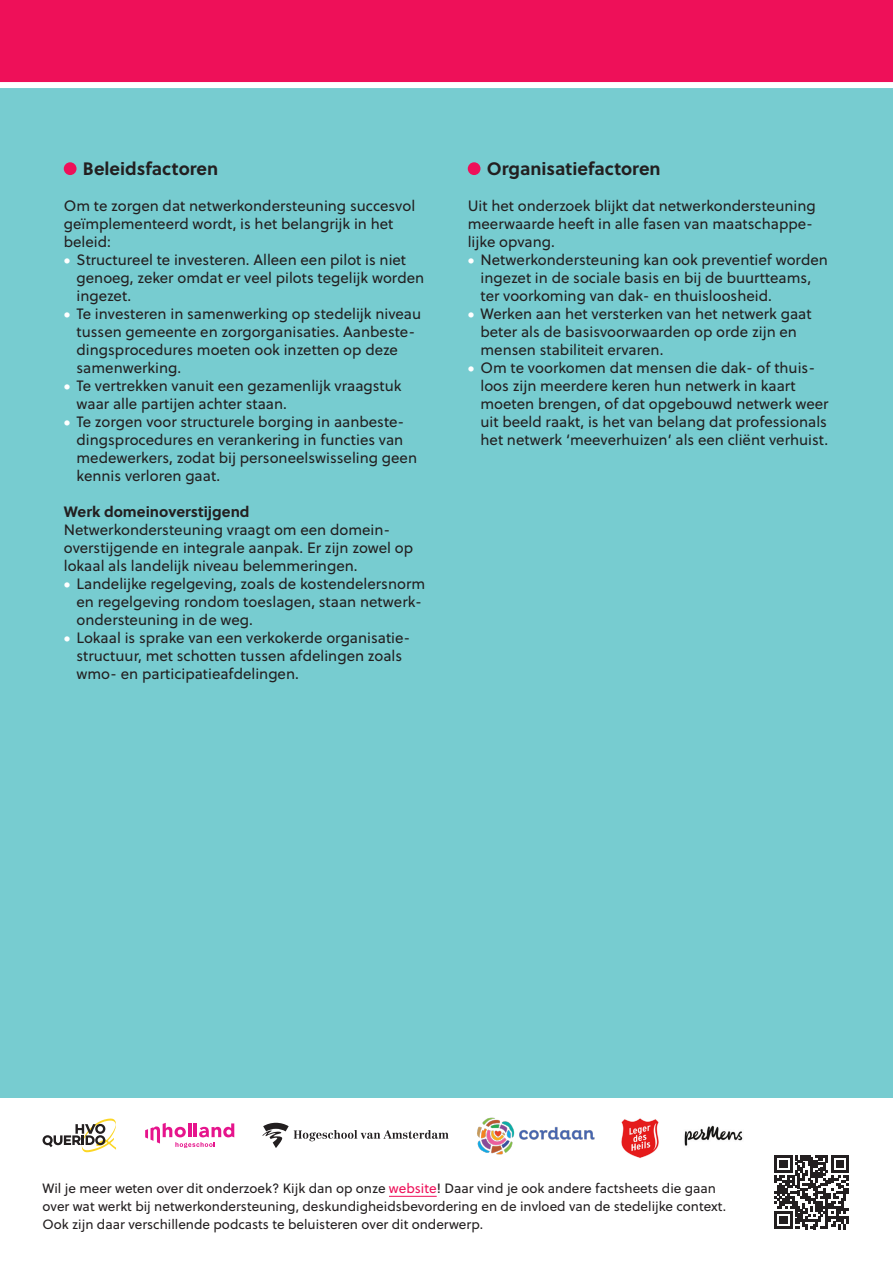
<style>
.page{position:relative;width:893px;height:1263px;background:#fff}
.page>*{position:absolute;margin:0;border:0;box-sizing:border-box;transform-origin:0 0}
.Subkop{font:700 18px "Soleil";color:#231f20}
.Opsomming_bullets{font:15px/18px "Soleil";color:#231f20}
.Bodytekst{font:15px/18px "Soleil";color:#231f20}
.Bodytekst-2{font:700 15px "Soleil";color:#231f20}
.Bodytekst-3{font:13.5px/18px "Soleil";color:#231f20}
.s1{font-size:21px;color:#fff}
.s2{color:#ee1059}
</style>
<div class="page">
<div style="left:0;top:0;width:893px;height:1097px;background:#77ccd0"></div>
<div style="left:64px;top:162px;width:13px;height:13px;background:#ee1059;border-radius:50%"></div>
<div style="left:468px;top:162px;width:12px;height:13px;background:#ee1059;border-radius:50%"></div>
<div style="left:0;top:0;width:893px;height:85px;background:#ee1059"></div>
<div style="left:0;top:82px;width:893px;height:6px;background:#fff"></div>
<hr style="left:389px;top:1196px;width:48px;height:1px;background:#ee1059">
<svg style="left:775px;top:1155px;width:74px;height:74px"></svg>
<svg style="left:262px;top:1123px;width:187px;height:25px"></svg>
<svg style="left:43px;top:1118px;width:73px;height:34px"></svg>
<svg style="left:145px;top:1123px;width:89px;height:25px"></svg>
<img style="left:621px;top:1118px;width:38px;height:40px">
<img style="left:684px;top:1125px;width:59px;height:21px">
<img style="left:477px;top:1117px;width:118px;height:38px">
<p class="Subkop" style="left:83px;top:155px;width:137px">Beleidsfactoren</p>
<p class="Bodytekst" style="left:64px;top:196px;width:353px">Om te zorgen dat netwerkondersteuning succesvol geïmplementeerd wordt, is het belangrijk in het beleid:</p>
<p class="Opsomming_bullets" style="left:77px;top:250px;width:349px;text-indent:-13px"><span class="s1">•</span> Structureel te investeren. Alleen een pilot is niet genoeg, zeker omdat er veel pilots tegelijk worden ingezet.</p>
<p class="Opsomming_bullets" style="left:77px;top:304px;width:346px;text-indent:-13px"><span class="s1">•</span> Te investeren in samenwerking op stedelijk niveau tussen gemeente en zorgorganisaties. Aanbeste&shy;dingsprocedures moeten ook inzetten op deze samenwerking.</p>
<p class="Opsomming_bullets" style="left:77px;top:376px;width:327px;text-indent:-13px"><span class="s1">•</span> Te vertrekken vanuit een gezamenlijk vraagstuk waar alle partijen achter staan.</p>
<p class="Opsomming_bullets" style="left:77px;top:412px;width:342px;text-indent:-13px"><span class="s1">•</span> Te zorgen voor structurele borging in aanbeste&shy;dingsprocedures en verankering in functies van medewerkers, zodat bij personeelswisseling geen kennis verloren gaat.</p>
<p class="Bodytekst-2" style="left:64px;top:500px;width:187px">Werk domeinoverstijgend</p>
<p class="Bodytekst" style="left:64px;top:520px;width:351px">Netwerkondersteuning vraagt om een domein&shy;overstijgende en integrale aanpak. Er zijn zowel op lokaal als landelijk niveau belemmeringen.</p>
<p class="Opsomming_bullets" style="left:77px;top:574px;width:350px;text-indent:-13px"><span class="s1">•</span> Landelijke regelgeving, zoals de kostendelersnorm en regelgeving rondom toeslagen, staan netwerk&shy;ondersteuning in de weg.</p>
<p class="Opsomming_bullets" style="left:77px;top:628px;width:335px;text-indent:-13px"><span class="s1">•</span> Lokaal is sprake van een verkokerde organisatie&shy;structuur, met schotten tussen afdelingen zoals wmo- en participatieafdelingen.</p>
<p class="Subkop" style="left:487px;top:155px;width:175px">Organisatiefactoren</p>
<p class="Bodytekst" style="left:468px;top:196px;width:350px">Uit het onderzoek blijkt dat netwerkondersteuning meerwaarde heeft in alle fasen van maatschappe&shy;lijke opvang.</p>
<p class="Opsomming_bullets" style="left:480px;top:250px;width:349px;text-indent:-13px"><span class="s1">•</span> Netwerkondersteuning kan ook preventief worden ingezet in de sociale basis en bij de buurtteams, ter voorkoming van dak- en thuisloosheid.</p>
<p class="Opsomming_bullets" style="left:480px;top:304px;width:333px;text-indent:-13px"><span class="s1">•</span> Werken aan het versterken van het netwerk gaat beter als de basisvoorwaarden op orde zijn en mensen stabiliteit ervaren.</p>
<p class="Opsomming_bullets" style="left:480px;top:358px;width:350px;text-indent:-13px"><span class="s1">•</span> Om te voorkomen dat mensen die dak- of thuis&shy;loos zijn meerdere keren hun netwerk in kaart moeten brengen, of dat opgebouwd netwerk weer uit beeld raakt, is het van belang dat professionals het netwerk ‘meeverhuizen’ als een cliënt verhuist.</p>
<p class="Bodytekst-3" style="left:43px;top:1179px;width:685px">Wil je meer weten over dit onderzoek? Kijk dan op onze <span class="s2">website</span>! Daar vind je ook andere factsheets die gaan over wat werkt bij netwerkondersteuning, deskundigheidsbevordering en de invloed van de stedelijke context.<br>Ook zijn daar verschillende podcasts te beluisteren over dit onderwerp.</p>
</div>
